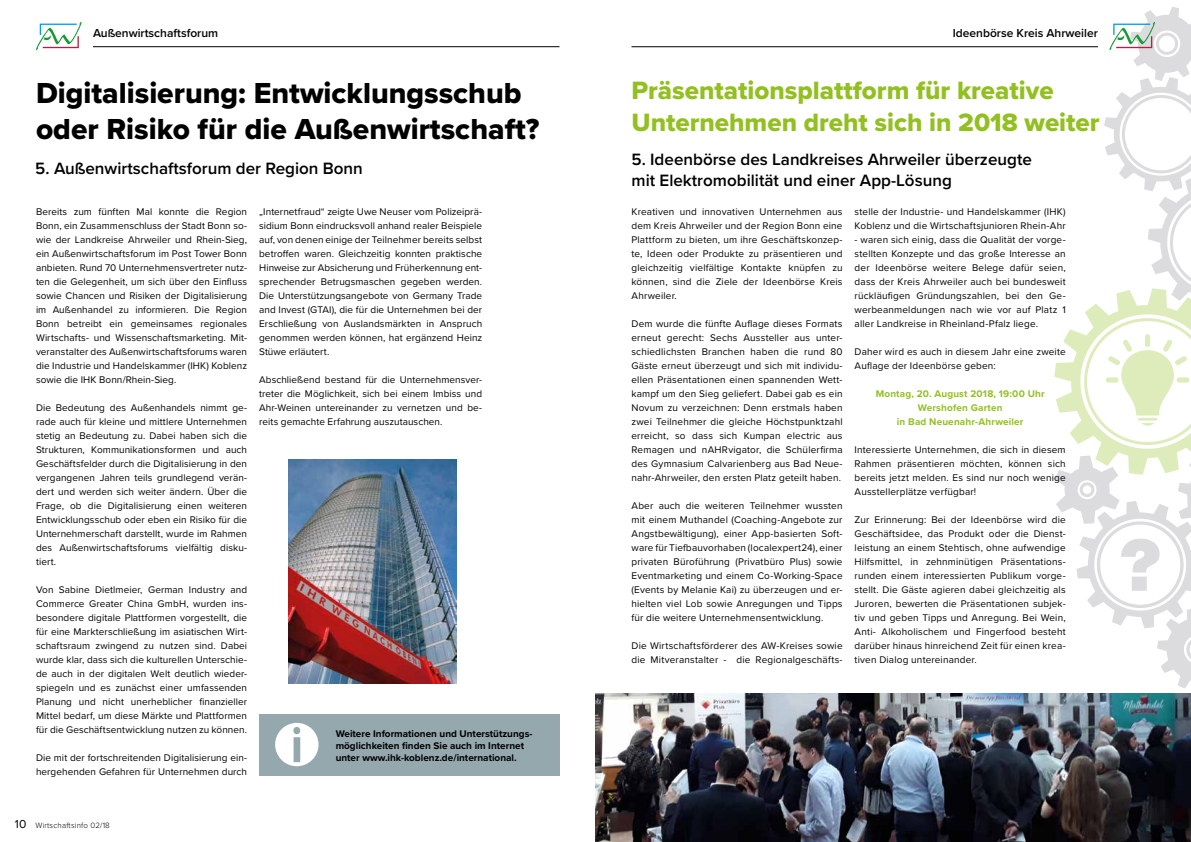
<style>
.page{position:relative;width:1191px;height:842px;background:#fff}
.page>*{position:absolute;margin:0;border:0;box-sizing:border-box;transform-origin:0 0}
.t1{font:30px/36px "Proxima Nova Extrabld";color:#000}
.t2{font:26px/31.2px "Proxima Nova Extrabld";color:#92c020}
.t3{font:600 17px/20.4px "Proxima Nova";color:#000}
.t4{font:600 12px "Proxima Nova";color:#000}
.t5{font:10px/14px "Proxima Nova";letter-spacing:.015em;color:#000;text-align:justify}
.t6{font:700 10px/12px "Proxima Nova";color:#000}
.t7{font:700 10px/14px "Proxima Nova";letter-spacing:.015em;color:#92c020;text-align:center}
.t8{font:300 8px "Proxima Nova";letter-spacing:.02em;color:#000}
.s1{font-weight:400;font-size:12px}
</style>
<div class="page">
<svg style="left:1054px;top:7px;width:137px;height:682px"></svg>
<svg style="left:36px;top:21px;width:46px;height:30px"></svg>
<hr style="left:93px;top:46px;width:466px;height:1px;background:#000">
<hr style="left:631px;top:46px;width:467px;height:1px;background:#000">
<img style="left:288px;top:459px;width:169px;height:225px">
<div style="left:259px;top:714px;width:300px;height:62px;background:#94a8ae"></div>
<svg style="left:275px;top:723px;width:43px;height:43px"></svg>
<img style="left:595px;top:693px;width:596px;height:149px">
<p class="t4" style="left:93px;top:24px;width:127px">Außenwirtschaftsforum</p>
<p class="t4" style="left:952px;top:24px;width:147px">Ideenbörse Kreis Ahrweiler</p>
<h1 class="t1" style="left:36px;top:74px;width:505px">Digitalisierung: Entwicklungsschub oder Risiko für die Außenwirtschaft?</h1>
<h2 class="t2" style="left:631px;top:75px;width:469px">Präsentationsplattform für kreative<br>Unternehmen dreht sich in 2018 weiter</h2>
<h3 class="t3" style="left:35px;top:157px;width:329px">5. Außenwirtschaftsforum der Region Bonn</h3>
<h3 class="t3" style="left:631px;top:149px;width:402px">5. Ideenbörse des Landkreises Ahrweiler überzeugte mit Elektromobilität und einer App-Lösung</h3>
<p class="t5" style="left:36px;top:204px;width:213px">Bereits zum fünften Mal konnte die Region Bonn, ein Zusammenschluss der Stadt Bonn so&shy;wie der Landkreise Ahrweiler und Rhein-Sieg, ein Außenwirtschaftsforum im Post Tower Bonn anbieten. Rund 70 Unternehmensvertreter nutz&shy;ten die Gelegenheit, um sich über den Einfluss sowie Chancen und Risiken der Digitalisierung im Außenhandel zu informieren. Die Region Bonn betreibt ein gemeinsames regionales Wirtschafts- und Wissenschaftsmarketing. Mit&shy;veranstalter des Außenwirtschaftsforums waren die Industrie und Handelskammer (IHK) Koblenz sowie die IHK Bonn/Rhein-Sieg.</p>
<p class="t5" style="left:36px;top:400px;width:213px">Die Bedeutung des Außenhandels nimmt ge&shy;rade auch für kleine und mittlere Unternehmen stetig an Bedeutung zu. Dabei haben sich die Strukturen, Kommunikationsformen und auch Geschäftsfelder durch die Digitalisierung in den vergangenen Jahren teils grundlegend verän&shy;dert und werden sich weiter ändern. Über die Frage, ob die Digitalisierung einen weiteren Entwicklungsschub oder eben ein Risiko für die Unternehmerschaft darstellt, wurde im Rahmen des Außenwirtschaftsforums vielfältig disku&shy;tiert.</p>
<p class="t5" style="left:36px;top:582px;width:213px">Von Sabine Dietlmeier, German Industry and Commerce Greater China GmbH, wurden ins&shy;besondere digitale Plattformen vorgestellt, die für eine Markterschließung im asiatischen Wirt&shy;schaftsraum zwingend zu nutzen sind. Dabei wurde klar, dass sich die kulturellen Unterschie&shy;de auch in der digitalen Welt deutlich wieder&shy;spiegeln und es zunächst einer umfassenden Planung und nicht unerheblicher finanzieller Mittel bedarf, um diese Märkte und Plattformen für die Geschäftsentwicklung nutzen zu können.</p>
<p class="t5" style="left:36px;top:750px;width:213px">Die mit der fortschreitenden Digitalisierung ein&shy;hergehenden Gefahren für Unternehmen durch</p>
<p class="t5" style="left:854px;top:204px;width:213px">stelle der Industrie- und Handelskammer (IHK)<br>Koblenz und die Wirtschaftsjunioren Rhein-Ahr</p>
<p class="t5" style="left:854px;top:232px;width:213px">- waren sich einig, dass die Qualität der vorge&shy;stellten Konzepte und das große Interesse an der Ideenbörse weitere Belege dafür seien, dass der Kreis Ahrweiler auch bei bundesweit rückläufigen Gründungszahlen, bei den Ge&shy;werbeanmeldungen nach wie vor auf Platz 1 aller Landkreise in Rheinland-Pfalz liege.</p>
<p class="t5" style="left:854px;top:344px;width:213px">Daher wird es auch in diesem Jahr eine zweite<br>Auflage der Ideenbörse geben:</p>
<p class="t7" style="left:875px;top:386px;width:170px">Montag, 20. August 2018, 19:00 Uhr<br>Wershofen Garten<br>in Bad Neuenahr-Ahrweiler</p>
<p class="t5" style="left:854px;top:442px;width:213px">Interessierte Unternehmen, die sich in diesem Rahmen präsentieren möchten, können sich bereits jetzt melden. Es sind nur noch wenige Ausstellerplätze verfügbar!</p>
<p class="t5" style="left:854px;top:512px;width:213px">Zur Erinnerung: Bei der Ideenbörse wird die Geschäftsidee, das Produkt oder die Dienst&shy;leistung an einem Stehtisch, ohne aufwendige Hilfsmittel, in zehnminütigen Präsentations&shy;runden einem interessierten Publikum vorge&shy;stellt. Die Gäste agieren dabei gleichzeitig als Juroren, bewerten die Präsentationen subjek&shy;tiv und geben Tipps und Anregung. Bei Wein, Anti- Alkoholischem und Fingerfood besteht darüber hinaus hinreichend Zeit für einen krea&shy;tiven Dialog untereinander.</p>
<p class="t5" style="left:259px;top:204px;width:225px">„Internetfraud“ zeigte Uwe Neuser vom Polizeiprä&shy;sidium Bonn eindrucksvoll anhand realer Beispiele auf, von denen einige der Teilnehmer bereits selbst betroffen waren. Gleichzeitig konnten praktische Hinweise zur Absicherung und Früherkennung ent&shy;sprechender Betrugsmaschen gegeben werden.<br>Die Unterstützungsangebote von Germany Trade and Invest (GTAI), die für die Unternehmen bei der Erschließung von Auslandsmärkten in Anspruch genommen werden können, hat ergänzend Heinz Stüwe erläutert.</p>
<p class="t5" style="left:259px;top:372px;width:225px">Abschließend bestand für die Unternehmensver&shy;treter die Möglichkeit, sich bei einem Imbiss und Ahr-Weinen untereinander zu vernetzen und be&shy;reits gemachte Erfahrung auszutauschen.</p>
<p class="t5" style="left:631px;top:204px;width:213px">Kreativen und innovativen Unternehmen aus dem Kreis Ahrweiler und der Region Bonn eine Plattform zu bieten, um ihre Geschäftskonzep&shy;te, Ideen oder Produkte zu präsentieren und gleichzeitig vielfältige Kontakte knüpfen zu können, sind die Ziele der Ideenbörse Kreis Ahrweiler.</p>
<p class="t5" style="left:631px;top:316px;width:213px">Dem wurde die fünfte Auflage dieses Formats erneut gerecht: Sechs Aussteller aus unter&shy;schiedlichsten Branchen haben die rund 80<br>Gäste erneut überzeugt und sich mit individu&shy;ellen Präsentationen einen spannenden Wett&shy;kampf um den Sieg geliefert. Dabei gab es ein Novum zu verzeichnen: Denn erstmals haben zwei Teilnehmer die gleiche Höchstpunktzahl erreicht, so dass sich Kumpan electric aus Remagen und nAHRvigator, die Schülerfirma des Gymnasium Calvarienberg aus Bad Neue&shy;nahr-Ahrweiler, den ersten Platz geteilt haben.</p>
<p class="t5" style="left:631px;top:498px;width:213px">Aber auch die weiteren Teilnehmer wussten mit einem Muthandel (Coaching-Angebote zur Angstbewältigung), einer App-basierten Soft&shy;ware für Tiefbauvorhaben (localexpert24), einer privaten Büroführung (Privatbüro Plus) sowie Eventmarketing und einem Co-Working-Space (Events by Melanie Kai) zu überzeugen und er&shy;hielten viel Lob sowie Anregungen und Tipps für die weitere Unternehmensentwicklung.</p>
<p class="t5" style="left:631px;top:638px;width:213px">Die Wirtschaftsförderer des AW-Kreises sowie die Mitveranstalter - die Regionalgeschäfts-</p>
<p class="t6" style="left:336px;top:727px;width:198px">Weitere Informationen und Unterstützungs&shy;möglichkeiten finden Sie auch im Internet unter www.ihk-koblenz.de/international.</p>
<p class="t8" style="left:15px;top:819px;width:97px"><span class="s1">10</span> Wirtschaftsinfo 02/18</p>
</div>
